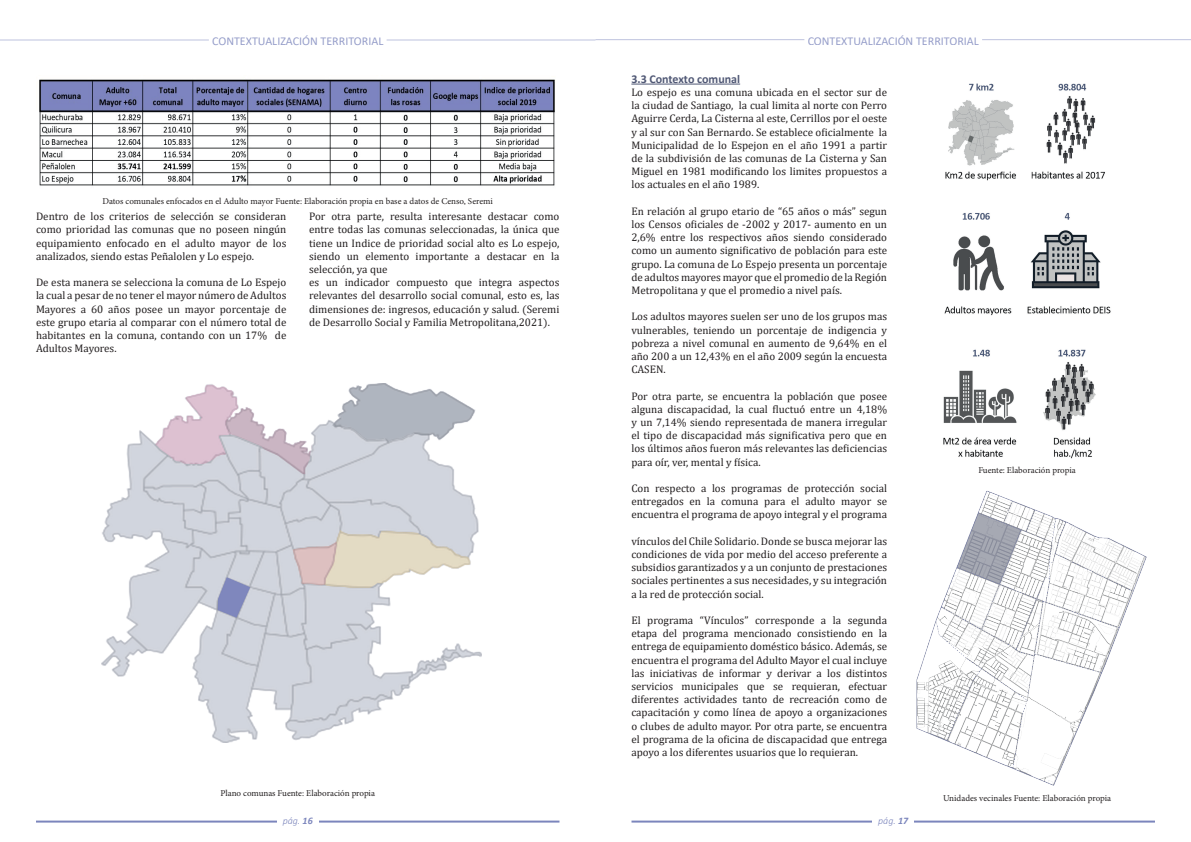
<style>
.page{position:relative;width:1191px;height:842px;background:#fff}
.page>*{position:absolute;margin:0;border:0;box-sizing:border-box;transform-origin:0 0}
.t1{font:12px "Calibri";color:#7b85bc}
.t2{font:700 12px "Calibri";color:#505875}
.t3{font:11px/13.2px "Cambria Math";color:#231f20;text-align:justify}
.t4{font:italic 300 10px "Calibri";color:#7b85bc}
.t5{font:9px "Minion Pro";color:#231f20}
.s1{font-weight:700}
</style>
<div class="page">
<hr style="left:36px;top:820px;width:523px;height:2px;background:#7b85bc">
<hr style="left:631px;top:820px;width:524px;height:2px;background:#7b85bc">
<div style="left:277px;top:816px;width:41px;height:11px;background:#fff"></div>
<div style="left:872px;top:816px;width:41px;height:11px;background:#fff"></div>
<img style="left:39px;top:79px;width:517px;height:107px">
<hr style="left:0;top:40px;width:209px;height:1px;background:#7b85bc">
<hr style="left:386px;top:40px;width:209px;height:1px;background:#7b85bc">
<img style="left:102px;top:384px;width:379px;height:358px">
<hr style="left:631px;top:84px;width:109px;height:1px;background:#505875">
<hr style="left:595px;top:39px;width:209px;height:1px;background:#7b85bc">
<hr style="left:982px;top:39px;width:209px;height:1px;background:#7b85bc">
<img style="left:916px;top:491px;width:231px;height:295px">
<img style="left:943px;top:83px;width:168px;height:376px">
<p class="t1" style="left:212px;top:33px;width:173px">CONTEXTUALIZACIÓN TERRITORIAL</p>
<p class="t5" style="left:102px;top:195px;width:392px">Datos comunales enfocados en el Adulto mayor Fuente: Elaboración propia en base a datos de Censo, Seremi</p>
<p class="t3" style="left:36px;top:210px;width:252px">Dentro de los criterios de selección se consideran como prioridad las comunas que no poseen ningún equipamiento enfocado en el adulto mayor de los analizados, siendo estas Peñalolen y Lo espejo.</p>
<p class="t3" style="left:36px;top:276px;width:252px">De esta manera se selecciona la comuna de Lo Espejo la cual a pesar de no tener el mayor número de Adultos Mayores a 60 años posee un mayor porcentaje de este grupo etaria al comparar con el número total de habitantes en la comuna, contando con un 17% de Adultos Mayores.</p>
<p class="t3" style="left:309px;top:210px;width:252px;text-align:left">Por otra parte, resulta interesante destacar como entre todas las comunas seleccionadas, la única que tiene un Indice de prioridad social alto es Lo espejo, siendo un elemento importante a destacar en la selección, ya que<br>es un indicador compuesto que integra aspectos relevantes del desarrollo social comunal, esto es, las dimensiones de: ingresos, educación y salud. (Seremi de Desarrollo Social y Familia Metropolitana,2021).</p>
<p class="t5" style="left:220px;top:787px;width:156px">Plano comunas Fuente: Elaboración propia</p>
<p class="t1" style="left:807px;top:33px;width:173px">CONTEXTUALIZACIÓN TERRITORIAL</p>
<p class="t2" style="left:631px;top:70px;width:110px">3.3 Contexto comunal</p>
<p class="t3" style="left:631px;top:86px;width:257px">Lo espejo es una comuna ubicada en el sector sur de la ciudad de Santiago, la cual limita al norte con Perro Aguirre Cerda, La Cisterna al este, Cerrillos por el oeste y al sur con San Bernardo. Se establece oficialmente la Municipalidad de lo Espejon en el año 1991 a partir de la subdivisión de las comunas de La Cisterna y San Miguel en 1981 modificando los limites propuestos a los actuales en el año 1989.</p>
<p class="t3" style="left:631px;top:204px;width:257px">En relación al grupo etario de “65 años o más” segun los Censos oficiales de -2002 y 2017- aumento en un 2,6% entre los respectivos años siendo considerado como un aumento significativo de población para este grupo. La comuna de Lo Espejo presenta un porcentaje de adultos mayores mayor que el promedio de la Región Metropolitana y que el promedio a nivel país.</p>
<p class="t3" style="left:631px;top:310px;width:257px">Los adultos mayores suelen ser uno de los grupos mas vulnerables, teniendo un porcentaje de indigencia y pobreza a nivel comunal en aumento de 9,64% en el año 200 a un 12,43% en el año 2009 según la encuesta CASEN.</p>
<p class="t3" style="left:631px;top:389px;width:257px">Por otra parte, se encuentra la población que posee alguna discapacidad, la cual fluctuó entre un 4,18% y un 7,14% siendo representada de manera irregular el tipo de discapacidad más significativa pero que en los últimos años fueron más relevantes las deficiencias para oír, ver, mental y física.</p>
<p class="t3" style="left:631px;top:482px;width:257px">Con respecto a los programas de protección social entregados en la comuna para el adulto mayor se encuentra el programa de apoyo integral y el programa</p>
<p class="t3" style="left:631px;top:534px;width:257px">vínculos del Chile Solidario. Donde se busca mejorar las condiciones de vida por medio del acceso preferente a subsidios garantizados y a un conjunto de prestaciones sociales pertinentes a sus necesidades, y su integración a la red de protección social.</p>
<p class="t3" style="left:631px;top:614px;width:257px">El programa “Vínculos” corresponde a la segunda etapa del programa mencionado consistiendo en la entrega de equipamiento doméstico básico. Además, se encuentra el programa del Adulto Mayor el cual incluye las iniciativas de informar y derivar a los distintos servicios municipales que se requieran, efectuar diferentes actividades tanto de recreación como de capacitación y como línea de apoyo a organizaciones o clubes de adulto mayor. Por otra parte, se encuentra el programa de la oficina de discapacidad que entrega apoyo a los diferentes usuarios que lo requieran.</p>
<p class="t5" style="left:978px;top:464px;width:99px">Fuente: Elaboración propia</p>
<p class="t5" style="left:943px;top:792px;width:170px">Unidades vecinales Fuente: Elaboración propia</p>
<p class="t4" style="left:283px;top:814px;width:32px">pág. <span class="s1">16</span></p>
<p class="t4" style="left:878px;top:814px;width:32px">pág. <span class="s1">17</span></p>
</div>
